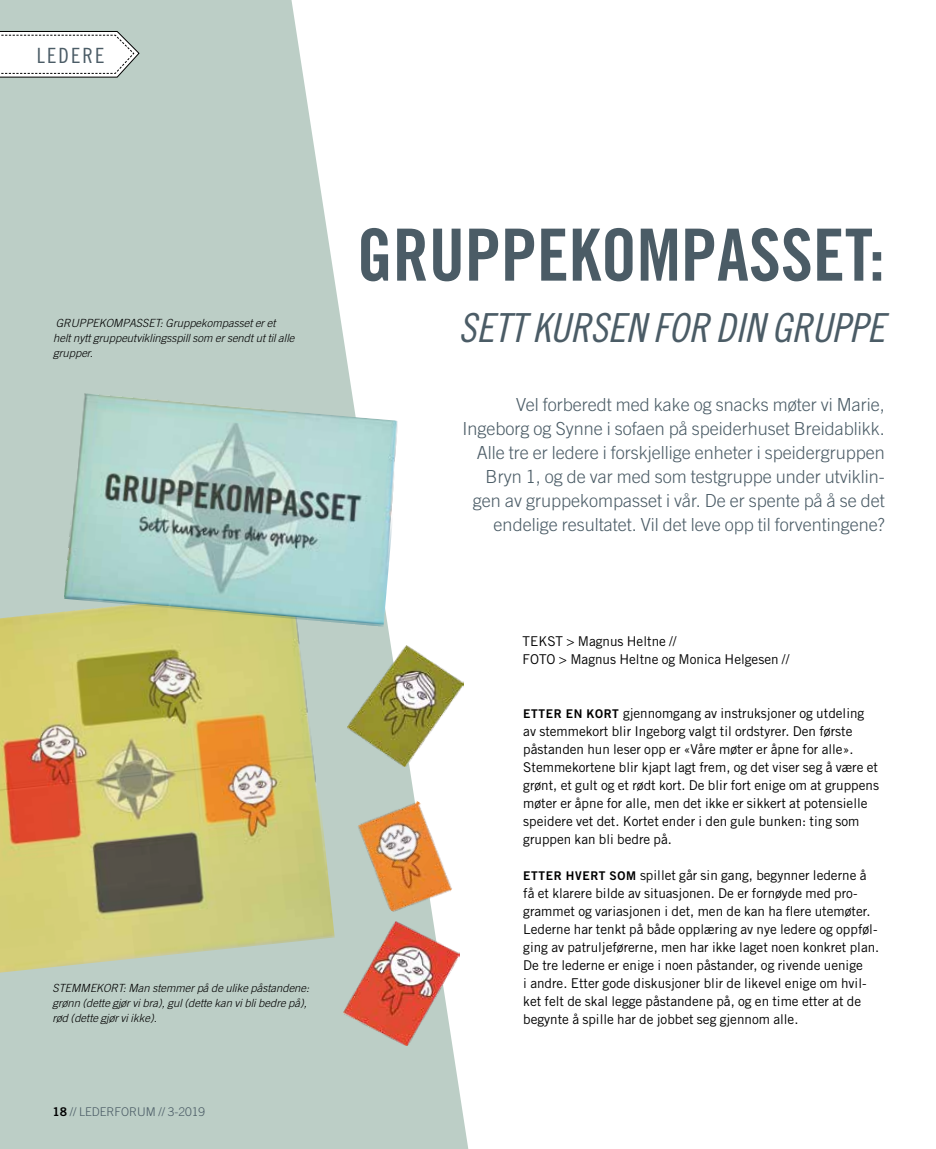
<style>
.page{position:relative;width:936px;height:1149px;background:#fff}
.page>*{position:absolute;margin:0;border:0;box-sizing:border-box;transform-origin:0 0}
.t1{font:72px "Trade Gothic LT Std Bd Cn 20";color:#4b5c66}
.t2{font:40.05px "Trade Gothic LT Std Cn 18 Obl";color:#4b5c66}
.t3{font:21px "Trade Gothic LT Std Cn 18";letter-spacing:.1em;color:#4b5c66}
.t4{font:300 18px/24px "Trade Gothic LT Std";color:#4b5c66;text-align:right}
.t5{font:13.5px/18px "Trade Gothic LT Std";color:#000}
.t6{font:300 12px "Trade Gothic LT Std";color:#4b5c66}
.t7{font:italic 300 11.25px/15px "Trade Gothic LT Std";color:#000}
.s1{font-family:"Trade Gothic LT Std Bd 2";font-weight:400;color:#000}
.s2{font-family:"Trade Gothic LT Std Bd 2";font-size:12px}
</style>
<div class="page">
<svg style="left:0;top:0;width:468px;height:1148px;fill:#bccec6"></svg>
<img style="left:0;top:587px;width:334px;height:385px">
<img style="left:343px;top:931px;width:116px;height:114px">
<img style="left:348px;top:645px;width:115px;height:121px">
<img style="left:329px;top:781px;width:139px;height:150px">
<svg style="left:0;top:31px;width:139px;height:46px"></svg>
<img style="left:64px;top:393px;width:337px;height:233px">
<h3 class="t3" style="left:37px;top:43px;width:69px">LEDERE</h3>
<p class="t7" style="left:53px;top:316px;width:243px">GRUPPEKOMPASSET: Gruppekompasset er et<br>helt nytt gruppeutviklingsspill som er sendt ut til alle grupper.</p>
<p class="t7" style="left:52px;top:979px;width:258px">STEMMEKORT: Man stemmer på de ulike påstandene: grønn (dette gjør vi bra), gul (dette kan vi bli bedre på), rød (dette gjør vi ikke).</p>
<p class="t6" style="left:52px;top:1103px;width:154px"><span class="s1">18</span> // LEDERFORUM // 3-2019</p>
<h1 class="t1" style="left:357px;top:211px;width:529px">GRUPPEKOMPASSET:</h1>
<h2 class="t2" style="left:458px;top:304px;width:428px">SETT KURSEN FOR DIN GRUPPE</h2>
<p class="t4" style="left:462px;top:392px;width:424px">Vel forberedt med kake og snacks møter vi Marie, Ingeborg og Synne i sofaen på speiderhuset Breidablikk.<br>Alle tre er ledere i forskjellige enheter i speidergruppen Bryn 1, og de var med som testgruppe under utviklin&shy;gen av gruppekompasset i vår. De er spente på å se det endelige resultatet. Vil det leve opp til forventingene?</p>
<p class="t5" style="left:522px;top:631px;width:268px">TEKST &gt; Magnus Heltne //<br>FOTO &gt; Magnus Heltne og Monica Helgesen //</p>
<p class="t5" style="left:523px;top:703px;width:357px"><span class="s2">ETTER EN KORT</span> gjennomgang av instruksjoner og utdeling av stemmekort blir Ingeborg valgt til ordstyrer. Den første påstanden hun leser opp er «Våre møter er åpne for alle».<br>Stemmekortene blir kjapt lagt frem, og det viser seg å være et grønt, et gult og et rødt kort. De blir fort enige om at gruppens møter er åpne for alle, men det ikke er sikkert at potensielle speidere vet det. Kortet ender i den gule bunken: ting som gruppen kan bli bedre på.</p>
<p class="t5" style="left:523px;top:865px;width:357px"><span class="s2">ETTER HVERT SOM</span> spillet går sin gang, begynner lederne å få et klarere bilde av situasjonen. De er fornøyde med pro&shy;grammet og variasjonen i det, men de kan ha flere utemøter.<br>Lederne har tenkt på både opplæring av nye ledere og oppføl&shy;ging av patruljeførerne, men har ikke laget noen konkret plan.<br>De tre lederne er enige i noen påstander, og rivende uenige<br>i andre. Etter gode diskusjoner blir de likevel enige om hvil&shy;ket felt de skal legge påstandene på, og en time etter at de begynte å spille har de jobbet seg gjennom alle.</p>
</div>
